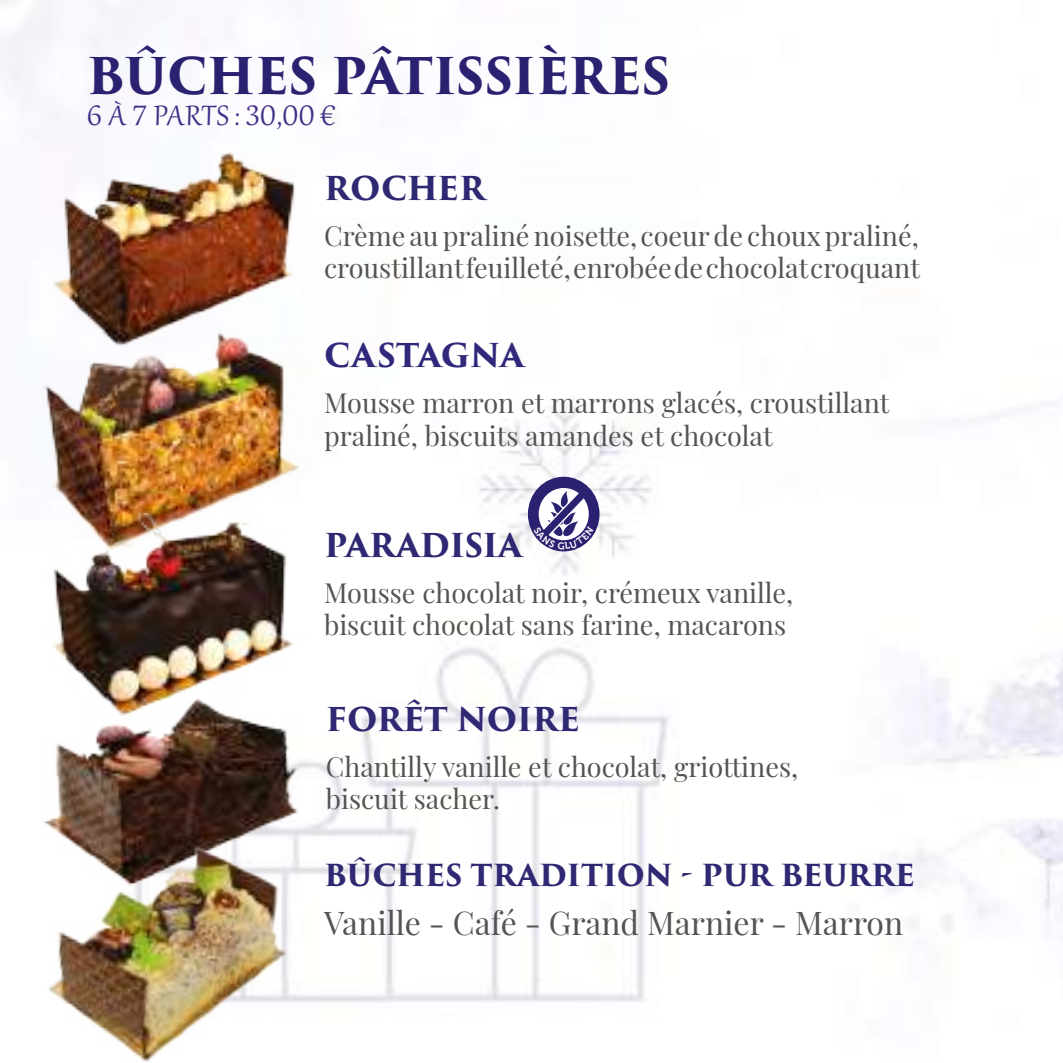
<style>
.page{position:relative;width:1063px;height:1063px;background:#fff}
.page>*{position:absolute;margin:0;border:0;box-sizing:border-box;transform-origin:0 0}
.t1{font:700 49.25px "Trajan Pro 3";letter-spacing:-.01em;color:#2b2171}
.t2{font:34.5px "Gabriola";color:#423087}
.t3{font:32px "Playfair Display";color:#555454}
.t4{font:700 32px "Trajan Pro 3";letter-spacing:-.005em;color:#2f2872}
.t5{font:700 32px "Trajan Pro 3";color:#30287a}
.t6{font:700 29.5px "Trajan Pro 3";letter-spacing:-.005em;color:#2f2872}
.t7{font:27px/32px "Playfair Display";color:#555454}
</style>
<div class="page">
<img style="left:0;top:0;width:1063px;height:1002px">
<img style="left:48px;top:152px;width:250px;height:177px">
<img style="left:38px;top:329px;width:267px;height:184px">
<img style="left:41px;top:726px;width:257px;height:95px">
<img style="left:29px;top:513px;width:285px;height:213px">
<img style="left:20px;top:821px;width:289px;height:241px">
<svg style="left:528px;top:477px;width:72px;height:74px"></svg>
<h1 class="t1" style="left:87px;top:39px;width:585px">BÛCHES PÂTISSIÈRES</h1>
<p class="t2" style="left:87px;top:92px;width:250px">6 à 7 parts : 30,00 €</p>
<p class="t4" style="left:324px;top:164px;width:162px">ROCHER</p>
<p class="t7" style="left:324px;top:217px;width:597px">Crème au praliné noisette, coeur de choux praliné, croustillant feuilleté, enrobée de chocolat croquant</p>
<p class="t5" style="left:324px;top:332px;width:201px">CASTAGNA</p>
<p class="t7" style="left:324px;top:385px;width:567px">Mousse marron et marrons glacés, croustillant praliné, biscuits amandes et chocolat</p>
<p class="t4" style="left:324px;top:522px;width:199px">PARADISIA</p>
<p class="t7" style="left:324px;top:575px;width:470px">Mousse chocolat noir, crémeux vanille, biscuit chocolat sans farine, macarons</p>
<p class="t4" style="left:326px;top:695px;width:256px">FORÊT NOIRE</p>
<p class="t7" style="left:326px;top:748px;width:474px">Chantilly vanille et chocolat, griottines, biscuit sacher.</p>
<p class="t6" style="left:324px;top:853px;width:593px">BÛCHES TRADITION - PUR BEURRE</p>
<p class="t3" style="left:324px;top:898px;width:581px">Vanille - Café - Grand Marnier - Marron</p>
</div>
